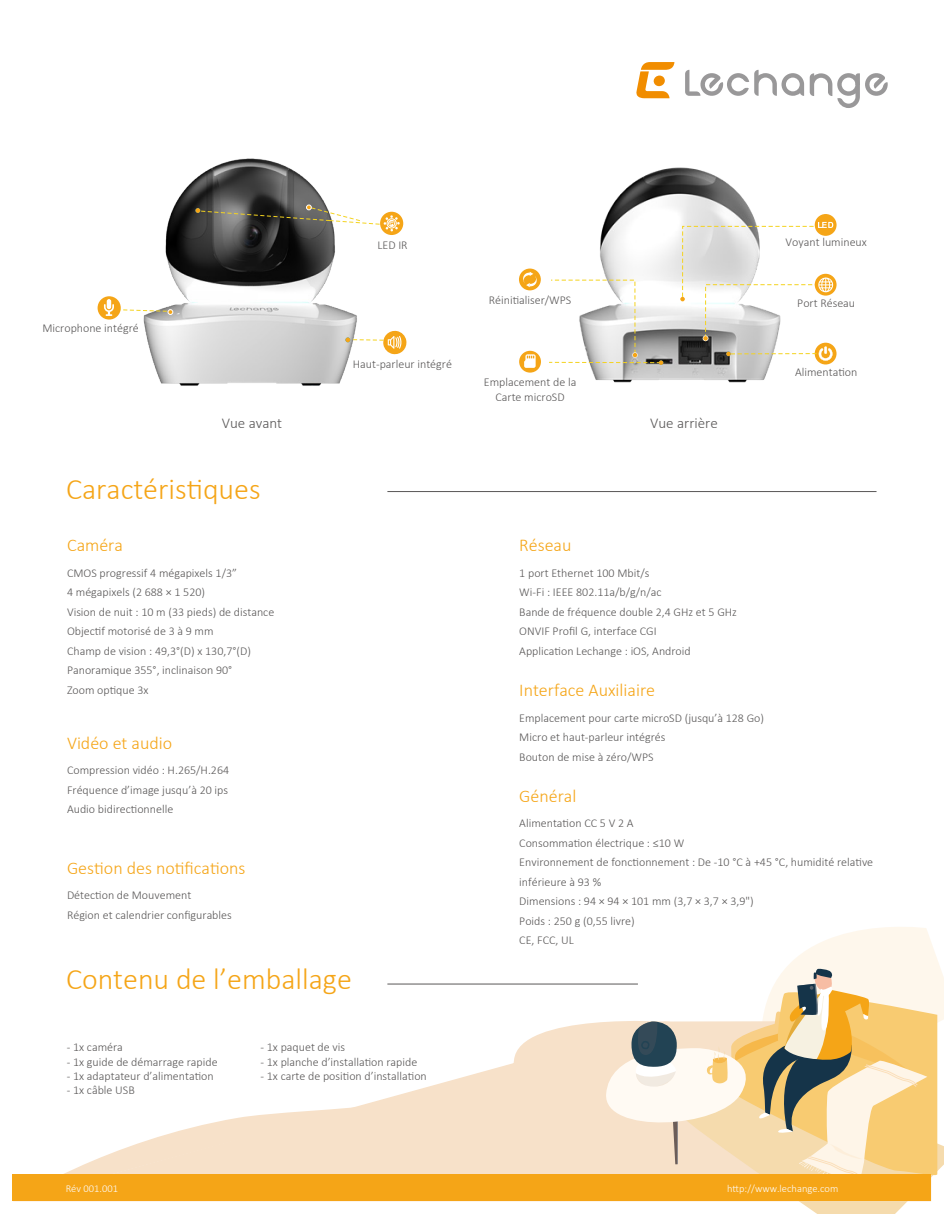
<style>
.page{position:relative;width:944px;height:1214px;background:#fff}
.page>*{position:absolute;margin:0;border:0;box-sizing:border-box;transform-origin:0 0}
.t1{font:300 30px "Calibri";color:#f5a517}
.t2{font:300 18px "Calibri";color:#f5a517}
.t3{font:300 15px "Calibri";color:#595757}
.t4{font:300 12px/19.5px "Calibri";color:#595757}
.t5{font:300 10.5px "Calibri";color:#fdfdfe}
</style>
<div class="page">
<img style="left:539px;top:83px;width:349px;height:300px">
<img style="left:97px;top:158px;width:442px;height:228px">
<svg style="left:64px;top:1022px;width:539px;height:152px"></svg>
<svg style="left:603px;top:927px;width:341px;height:287px"></svg>
<svg style="left:636px;top:62px;width:38px;height:36px"></svg>
<svg style="left:685px;top:70px;width:202px;height:38px"></svg>
<div style="left:98px;top:296px;width:23px;height:23px;background:#f5a517;border-radius:50%"></div>
<svg style="left:345px;top:330px;width:62px;height:25px"></svg>
<svg style="left:104px;top:299px;width:69px;height:17px"></svg>
<div style="left:380px;top:212px;width:23px;height:23px;background:#f5a517;border-radius:50%"></div>
<svg style="left:195px;top:205px;width:205px;height:27px"></svg>
<hr style="left:387px;top:491px;width:489px;height:1px;background:#595757">
<hr style="left:387px;top:983px;width:251px;height:1px;background:#595757">
<svg style="left:519px;top:268px;width:22px;height:22px"></svg>
<svg style="left:522px;top:272px;width:15px;height:15px"></svg>
<div style="left:519px;top:351px;width:22px;height:21px;background:#f5a517;border-radius:50%"></div>
<svg style="left:524px;top:354px;width:11px;height:14px"></svg>
<div style="left:814px;top:274px;width:22px;height:21px;background:#f5a517;border-radius:50%"></div>
<div style="left:814px;top:343px;width:22px;height:21px;background:#f5a517;border-radius:50%"></div>
<div style="left:814px;top:214px;width:22px;height:22px;background:#f5a517;border-radius:50%"></div>
<svg style="left:549px;top:279px;width:114px;height:86px"></svg>
<svg style="left:680px;top:222px;width:153px;height:139px"></svg>
<div style="left:13px;top:1174px;width:918px;height:27px;background:#f5a517"></div>
<p class="t4" style="left:42px;top:318px;width:98px">Microphone intégré</p>
<p class="t4" style="left:377px;top:235px;width:32px">LED IR</p>
<p class="t4" style="left:353px;top:354px;width:101px">Haut-parleur intégré</p>
<p class="t4" style="left:489px;top:290px;width:84px">Réinitialiser/WPS</p>
<p class="t4" style="left:484px;top:375px;width:94px;line-height:14.4px;text-align:center">Emplacement de la<br>Carte microSD</p>
<p class="t3" style="left:222px;top:413px;width:62px">Vue avant</p>
<p class="t3" style="left:650px;top:413px;width:69px">Vue arrière</p>
<h1 class="t1" style="left:66px;top:471px;width:196px">Caractéristiques</h1>
<p class="t4" style="left:785px;top:232px;width:83px">Voyant lumineux</p>
<p class="t4" style="left:797px;top:293px;width:59px">Port Réseau</p>
<p class="t4" style="left:795px;top:362px;width:64px">Alimentation</p>
<h2 class="t2" style="left:67px;top:534px;width:57px">Caméra</h2>
<p class="t4" style="left:67px;top:563px;width:209px">CMOS progressif 4 mégapixels 1/3”<br>4 mégapixels (2 688 × 1 520)<br>Vision de nuit : 10 m (33 pieds) de distance<br>Objectif motorisé de 3 à 9 mm<br>Champ de vision : 49,3°(D) x 130,7°(D)<br>Panoramique 355°, inclinaison 90°<br>Zoom optique 3x</p>
<h2 class="t2" style="left:67px;top:731px;width:107px">Vidéo et audio</h2>
<p class="t4" style="left:67px;top:760px;width:164px;text-align:justify">Compression vidéo : H.265/H.264<br>Fréquence d’image jusqu’à 20 ips Audio bidirectionnelle</p>
<h2 class="t2" style="left:67px;top:856px;width:180px">Gestion des notifications</h2>
<p class="t4" style="left:67px;top:885px;width:166px">Détection de Mouvement<br>Région et calendrier configurables</p>
<h1 class="t1" style="left:66px;top:960px;width:287px">Contenu de l’emballage</h1>
<p class="t4" style="left:67px;top:1037px;width:58px">- 1x caméra</p>
<p class="t4" style="left:67px;top:1051px;width:152px">- 1x guide de démarrage rapide</p>
<p class="t4" style="left:67px;top:1066px;width:148px">- 1x adaptateur d’alimentation</p>
<p class="t4" style="left:67px;top:1080px;width:69px">- 1x câble USB</p>
<p class="t4" style="left:260px;top:1037px;width:86px">- 1x paquet de vis</p>
<p class="t4" style="left:260px;top:1051px;width:158px">- 1x planche d’installation rapide</p>
<p class="t4" style="left:260px;top:1066px;width:168px">- 1x carte de position d’installation</p>
<h2 class="t2" style="left:519px;top:534px;width:54px">Réseau</h2>
<p class="t4" style="left:519px;top:563px;width:219px">1 port Ethernet 100 Mbit/s<br>Wi-Fi : IEEE 802.11a/b/g/n/ac<br>Bande de fréquence double 2,4 GHz et 5 GHz<br>ONVIF Profil G, interface CGI<br>Application Lechange : iOS, Android</p>
<h2 class="t2" style="left:519px;top:679px;width:137px">Interface Auxiliaire</h2>
<p class="t4" style="left:519px;top:707px;width:246px">Emplacement pour carte microSD (jusqu’à 128 Go)<br>Micro et haut-parleur intégrés<br>Bouton de mise à zéro/WPS</p>
<h2 class="t2" style="left:519px;top:784px;width:59px">Général</h2>
<p class="t4" style="left:519px;top:813px;width:355px">Alimentation CC 5 V 2 A<br>Consommation électrique : ≤10 W<br>Environnement de fonctionnement : De -10 °C à +45 °C, humidité relative inférieure à 93 %<br>Dimensions : 94 × 94 × 101 mm (3,7 × 3,7 × 3,9")<br>Poids : 250 g (0,55 livre)<br>CE, FCC, UL</p>
<p class="t5" style="left:66px;top:1181px;width:54px">Rév 001.001</p>
<p class="t5" style="left:727px;top:1181px;width:113px">http://www.lechange.com</p>
</div>
